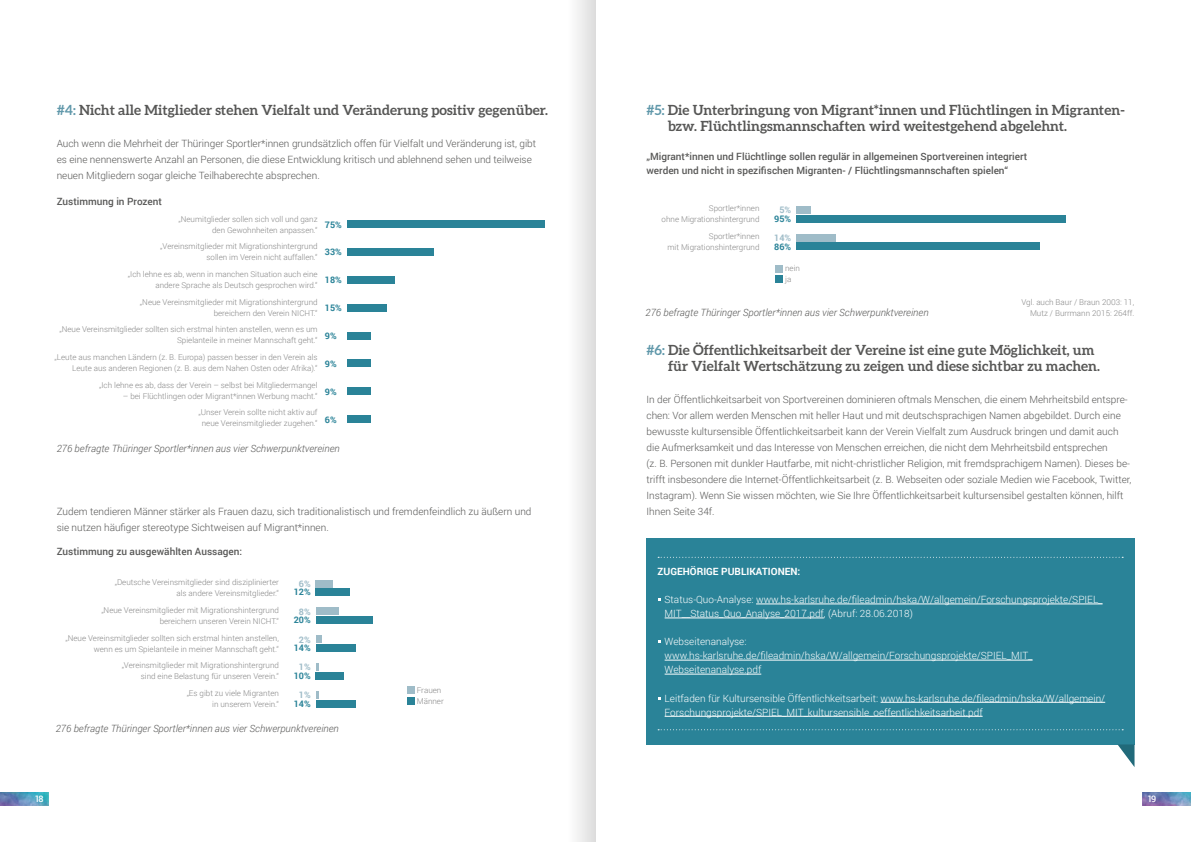
<style>
.page{position:relative;width:1191px;height:842px;background:#fff}
.page>*{position:absolute;margin:0;border:0;box-sizing:border-box;transform-origin:0 0}
.t1{font:700 14px/16px "Aleo";color:#575756}
.t2{font:300 10px/16px "Roboto";color:#575756}
.t3{font:300 10px/14px "Roboto";color:#fff}
.t4{font:500 10px/14px "Roboto";color:#575756}
.t5{font:italic 300 10px "Roboto";color:#575756}
.t6{font:700 10px "Roboto";color:#fff}
.t7{font:700 9px "Roboto";color:#2a8398}
.t8{font:700 9px "Roboto";color:#9fbcc8}
.t9{font:500 9px "Roboto";color:#fff}
.t10{font:300 8px/11px "Roboto";color:#878787;text-align:right}
.s1{color:#6098aa}
</style>
<div class="page">
<img style="left:1142px;top:792px;width:49px;height:14px">
<img style="left:0;top:792px;width:48px;height:14px">
<div style="left:316px;top:580px;width:17px;height:7px;background:#9fbcc8"></div>
<div style="left:316px;top:589px;width:34px;height:7px;background:#2a8398"></div>
<div style="left:796px;top:206px;width:14px;height:8px;background:#9fbcc8"></div>
<div style="left:796px;top:215px;width:269px;height:7px;background:#2a8398"></div>
<div style="left:316px;top:608px;width:22px;height:7px;background:#9fbcc8"></div>
<div style="left:316px;top:616px;width:56px;height:8px;background:#2a8398"></div>
<div style="left:796px;top:234px;width:40px;height:7px;background:#9fbcc8"></div>
<div style="left:796px;top:243px;width:244px;height:7px;background:#2a8398"></div>
<svg style="left:316px;top:636px;width:5px;height:7px"></svg>
<div style="left:316px;top:644px;width:39px;height:7px;background:#2a8398"></div>
<svg style="left:316px;top:664px;width:2px;height:7px"></svg>
<div style="left:316px;top:672px;width:28px;height:7px;background:#2a8398"></div>
<svg style="left:316px;top:691px;width:2px;height:8px"></svg>
<div style="left:316px;top:700px;width:39px;height:7px;background:#2a8398"></div>
<div style="left:407px;top:687px;width:7px;height:7px;background:#9fbcc8"></div>
<div style="left:407px;top:697px;width:7px;height:7px;background:#2a8398"></div>
<div style="left:775px;top:265px;width:7px;height:7px;background:#9fbcc8"></div>
<div style="left:775px;top:276px;width:7px;height:7px;background:#2a8398"></div>
<div style="left:646px;top:538px;width:488px;height:206px;background:#2a8398"></div>
<svg style="left:658px;top:557px;width:465px;height:1px"></svg>
<svg style="left:658px;top:729px;width:465px;height:1px"></svg>
<hr style="left:756px;top:604px;width:346px;height:1px;background:#fff">
<hr style="left:664px;top:618px;width:160px;height:1px;background:#fff">
<hr style="left:664px;top:660px;width:368px;height:1px;background:#fff">
<hr style="left:664px;top:674px;width:97px;height:1px;background:#fff">
<hr style="left:880px;top:702px;width:225px;height:1px;background:#fff">
<hr style="left:664px;top:716px;width:318px;height:1px;background:#fff">
<svg style="left:1117px;top:744px;width:17px;height:23px"></svg>
<div style="left:347px;top:220px;width:197px;height:8px;background:#2a8398"></div>
<div style="left:347px;top:248px;width:87px;height:8px;background:#2a8398"></div>
<div style="left:347px;top:276px;width:47px;height:7px;background:#2a8398"></div>
<div style="left:347px;top:304px;width:40px;height:7px;background:#2a8398"></div>
<div style="left:347px;top:332px;width:24px;height:7px;background:#2a8398"></div>
<div style="left:347px;top:360px;width:24px;height:7px;background:#2a8398"></div>
<div style="left:347px;top:388px;width:24px;height:7px;background:#2a8398"></div>
<div style="left:347px;top:416px;width:24px;height:7px;background:#2a8398"></div>
<svg style="left:576px;top:0;width:19px;height:842px"></svg>
<h1 class="t1" style="left:57px;top:102px;width:492px"><span class="s1">#4:</span> Nicht alle Mitglieder stehen Vielfalt und Veränderung positiv gegenüber.</h1>
<p class="t2" style="left:57px;top:135px;width:481px">Auch wenn die Mehrheit der Thüringer Sportler*innen grundsätzlich offen für Vielfalt und Veränderung ist, gibt es eine nennenswerte Anzahl an Personen, die diese Entwicklung kritisch und ablehnend sehen und teilweise neuen Mitgliedern sogar gleiche Teilhaberechte absprechen.</p>
<p class="t10" style="left:178px;top:213px;width:141px">„Neumitglieder sollen sich voll und ganz den Gewohnheiten anpassen.“</p>
<p class="t10" style="left:160px;top:241px;width:159px">„Vereinsmitglieder mit Migrationshintergrund sollen im Verein nicht auffallen.“</p>
<p class="t10" style="left:128px;top:268px;width:191px">„Ich lehne es ab, wenn in manchen Situation auch eine andere Sprache als Deutsch gesprochen wird.“</p>
<p class="t10" style="left:140px;top:296px;width:179px">„Neue Vereinsmitglieder mit Migrationshintergrund bereichern den Verein NICHT.“</p>
<p class="t10" style="left:59px;top:324px;width:260px">„Neue Vereinsmitglieder sollten sich erstmal hinten anstellen, wenn es um<br>Spielanteile in meiner Mannschaft geht.“</p>
<p class="t10" style="left:55px;top:351px;width:264px">„Leute aus manchen Ländern (z. B. Europa) passen besser in den Verein als<br>Leute aus anderen Regionen (z. B. aus dem Nahen Osten oder Afrika).“</p>
<p class="t10" style="left:99px;top:379px;width:220px">„Ich lehne es ab, dass der Verein – selbst bei Mitgliedermangel</p>
<p class="t10" style="left:123px;top:387px;width:196px;line-height:16.7px">– bei Flüchtlingen oder Migrant*innen Werbung macht.“ „Unser Verein sollte nicht aktiv auf</p>
<p class="t10" style="left:202px;top:418px;width:117px">neue Vereinsmitglieder zugehen.“</p>
<p class="t4" style="left:57px;top:194px;width:107px">Zustimmung in Prozent</p>
<p class="t7" style="left:325px;top:218px;width:18px">75%</p>
<p class="t7" style="left:325px;top:246px;width:18px">33%</p>
<p class="t7" style="left:325px;top:274px;width:18px">18%</p>
<p class="t7" style="left:325px;top:302px;width:18px">15%</p>
<p class="t7" style="left:325px;top:329px;width:13px">9%</p>
<p class="t7" style="left:325px;top:357px;width:13px">9%</p>
<p class="t7" style="left:325px;top:385px;width:13px">9%</p>
<p class="t7" style="left:325px;top:413px;width:13px">6%</p>
<p class="t5" style="left:57px;top:441px;width:284px">276 befragte Thüringer Sportler*innen aus vier Schwerpunktvereinen</p>
<p class="t2" style="left:57px;top:503px;width:476px">Zudem tendieren Männer stärker als Frauen dazu, sich traditionalistisch und fremdenfeindlich zu äußern und sie nutzen häufiger stereotype Sichtweisen auf Migrant*innen.</p>
<p class="t4" style="left:57px;top:544px;width:187px">Zustimmung zu ausgewählten Aussagen:</p>
<p class="t10" style="left:115px;top:577px;width:166px">„Deutsche Vereinsmitglieder sind disziplinierter als andere Vereinsmitglieder.“</p>
<p class="t10" style="left:101px;top:604px;width:179px">„Neue Vereinsmitglieder mit Migrationshintergrund bereichern unseren Verein NICHT.“</p>
<p class="t10" style="left:65px;top:632px;width:215px">„Neue Vereinsmitglieder sollten sich erstmal hinten anstellen, wenn es um Spielanteile in meiner Mannschaft geht.“</p>
<p class="t10" style="left:122px;top:660px;width:159px">„Vereinsmitglieder mit Migrationshintergrund sind eine Belastung für unseren Verein.“</p>
<p class="t10" style="left:187px;top:687px;width:94px">„Es gibt zu viele Migranten in unserem Verein.“</p>
<p class="t8" style="left:299px;top:577px;width:13px">6%</p>
<p class="t7" style="left:294px;top:586px;width:18px">12%</p>
<p class="t8" style="left:299px;top:605px;width:13px">8%</p>
<p class="t7" style="left:294px;top:614px;width:18px">20%</p>
<p class="t8" style="left:299px;top:633px;width:13px">2%</p>
<p class="t7" style="left:294px;top:642px;width:18px">14%</p>
<p class="t8" style="left:299px;top:661px;width:13px">1%</p>
<p class="t7" style="left:294px;top:670px;width:18px">10%</p>
<p class="t8" style="left:299px;top:689px;width:13px">1%</p>
<p class="t7" style="left:294px;top:697px;width:18px">14%</p>
<p class="t5" style="left:56px;top:722px;width:284px">276 befragte Thüringer Sportler*innen aus vier Schwerpunktvereinen</p>
<p class="t10" style="left:417px;top:684px;width:28px;text-align:left">Frauen<br>Männer</p>
<h1 class="t1" style="left:668px;top:102px;width:458px;text-indent:-21px"><span class="s1">#5:</span> Die Unterbringung von Migrant*innen und Flüchtlingen in Migranten&shy;bzw. Flüchtlingsmannschaften wird weitestgehend abgelehnt.</h1>
<p class="t4" style="left:646px;top:150px;width:382px">„Migrant*innen und Flüchtlinge sollen regulär in allgemeinen Sportvereinen integriert werden und nicht in spezifischen Migranten- / Flüchtlingsmannschaften spielen“</p>
<p class="t10" style="left:661px;top:202px;width:99px">Sportler*innen<br>ohne Migrationshintergrund</p>
<p class="t10" style="left:667px;top:230px;width:93px">Sportler*innen<br>mit Migrationshintergrund</p>
<p class="t8" style="left:779px;top:204px;width:13px">5%</p>
<p class="t7" style="left:774px;top:212px;width:18px">95%</p>
<p class="t8" style="left:774px;top:231px;width:18px">14%</p>
<p class="t7" style="left:774px;top:240px;width:18px">86%</p>
<p class="t10" style="left:785px;top:263px;width:16px;text-align:left">nein ja</p>
<p class="t5" style="left:645px;top:306px;width:284px">276 befragte Thüringer Sportler*innen aus vier Schwerpunktvereinen</p>
<p class="t10" style="left:1021px;top:296px;width:114px">Vgl. auch Baur / Braun 2003: 11,<br>Mutz / Burrmann 2015: 264ff.</p>
<h1 class="t1" style="left:668px;top:342px;width:433px;text-indent:-22px"><span class="s1">#6:</span> Die Öffentlichkeitsarbeit der Vereine ist eine gute Möglichkeit, um für Vielfalt Wertschätzung zu zeigen und diese sichtbar zu machen.</h1>
<p class="t2" style="left:646px;top:391px;width:486px">In der Öffentlichkeitsarbeit von Sportvereinen dominieren oftmals Menschen, die einem Mehrheitsbild entspre&shy;chen: Vor allem werden Menschen mit heller Haut und mit deutschsprachigen Namen abgebildet. Durch eine bewusste kultursensible Öffentlichkeitsarbeit kann der Verein Vielfalt zum Ausdruck bringen und damit auch die Aufmerksamkeit und das Interesse von Menschen erreichen, die nicht dem Mehrheitsbild entsprechen<br>(z. B. Personen mit dunkler Hautfarbe, mit nicht-christlicher Religion, mit fremdsprachigem Namen). Dieses be&shy;trifft insbesondere die Internet-Öffentlichkeitsarbeit (z. B. Webseiten oder soziale Medien wie Facebook, Twitter, Instagram). Wenn Sie wissen möchten, wie Sie Ihre Öffentlichkeitsarbeit kultursensibel gestalten können, hilft Ihnen Seite 34f.</p>
<p class="t6" style="left:657px;top:564px;width:144px">ZUGEHÖRIGE PUBLIKATIONEN:</p>
<p class="t3" style="left:664px;top:592px;width:439px">Status-Quo-Analyse: www.hs-karlsruhe.de/fileadmin/hska/W/allgemein/Forschungsprojekte/SPIEL_<br>MIT__Status_Quo_Analyse_2017.pdf, (Abruf: 28.06.2018)</p>
<p class="t3" style="left:664px;top:634px;width:369px">Webseitenanalyse: www.hs-karlsruhe.de/fileadmin/hska/W/allgemein/Forschungsprojekte/SPIEL_MIT_<br>Webseitenanalyse.pdf</p>
<p class="t3" style="left:664px;top:691px;width:442px">Leitfaden für Kultursensible Öffentlichkeitsarbeit: www.hs-karlsruhe.de/fileadmin/hska/W/allgemein/<br>Forschungsprojekte/SPIEL_MIT_kultursensible_oeffentlichkeitsarbeit.pdf</p>
<p class="t9" style="left:35px;top:793px;width:10px">18</p>
<p class="t9" style="left:1147px;top:793px;width:10px">19</p>
</div>
